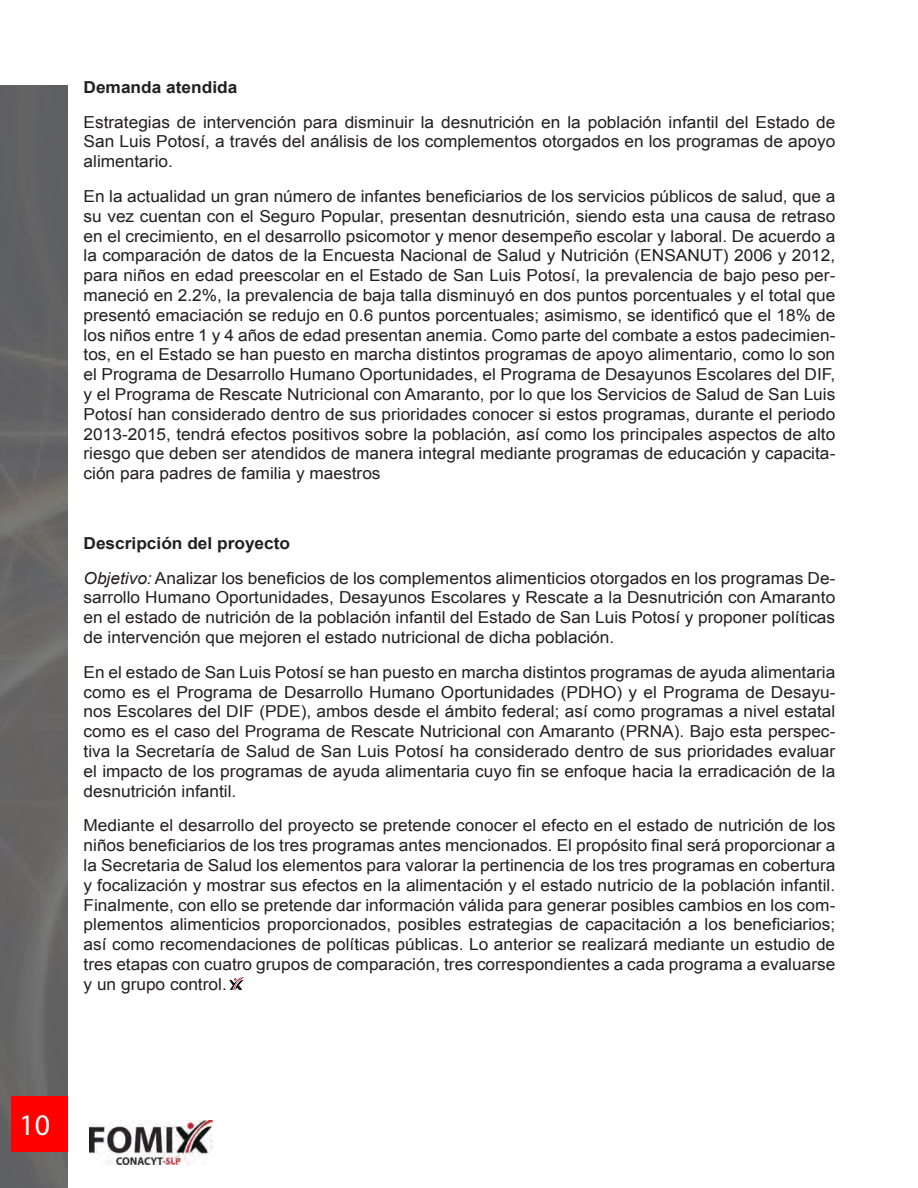
<style>
.page{position:relative;width:918px;height:1188px;background:#fff}
.page>*{position:absolute;margin:0;border:0;box-sizing:border-box;transform-origin:0 0}
.t1{font:30px "Myriad Pro";color:#fff}
.t2{font:16.5px/19.8px "Arial";color:#231f20;text-align:justify;scale:1.05 1}
.t3{font:700 16.5px "Arial";color:#231f20;scale:1.05 1}
.s1{font-style:italic}
</style>
<div class="page">
<img style="left:0;top:85px;width:68px;height:1103px">
<div style="left:11px;top:1096px;width:57px;height:56px;background:#f00"></div>
<img style="left:89px;top:1121px;width:124px;height:44px">
<svg style="left:229px;top:977px;width:15px;height:13px"></svg>
<p class="t3" style="left:84px;top:75px;width:148px">Demanda atendida</p>
<p class="t2" style="left:84px;top:112px;width:718px">Estrategias de intervención para disminuir la desnutrición en la población infantil del Estado de San Luis Potosí, a través del análisis de los complementos otorgados en los programas de apoyo alimentario.</p>
<p class="t2" style="left:84px;top:186px;width:718px">En la actualidad un gran número de infantes beneficiarios de los servicios públicos de salud, que a su vez cuentan con el Seguro Popular, presentan desnutrición, siendo esta una causa de retraso en el crecimiento, en el desarrollo psicomotor y menor desempeño escolar y laboral. De acuerdo a la comparación de datos de la Encuesta Nacional de Salud y Nutrición (ENSANUT) 2006 y 2012, para niños en edad preescolar en el Estado de San Luis Potosí, la prevalencia de bajo peso per&shy;maneció en 2.2%, la prevalencia de baja talla disminuyó en dos puntos porcentuales y el total que presentó emaciación se redujo en 0.6 puntos porcentuales; asimismo, se identificó que el 18% de los niños entre 1 y 4 años de edad presentan anemia. Como parte del combate a estos padecimien&shy;tos, en el Estado se han puesto en marcha distintos programas de apoyo alimentario, como lo son el Programa de Desarrollo Humano Oportunidades, el Programa de Desayunos Escolares del DIF, y el Programa de Rescate Nutricional con Amaranto, por lo que los Servicios de Salud de San Luis Potosí han considerado dentro de sus prioridades conocer si estos programas, durante el periodo 2013-2015, tendrá efectos positivos sobre la población, así como los principales aspectos de alto riesgo que deben ser atendidos de manera integral mediante programas de educación y capacita&shy;ción para padres de familia y maestros</p>
<p class="t3" style="left:84px;top:531px;width:198px">Descripción del proyecto</p>
<p class="t2" style="left:84px;top:568px;width:718px"><span class="s1">Objetivo:</span> Analizar los beneficios de los complementos alimenticios otorgados en los programas De&shy;sarrollo Humano Oportunidades, Desayunos Escolares y Rescate a la Desnutrición con Amaranto en el estado de nutrición de la población infantil del Estado de San Luis Potosí y proponer políticas de intervención que mejoren el estado nutricional de dicha población.</p>
<p class="t2" style="left:84px;top:662px;width:718px">En el estado de San Luis Potosí se han puesto en marcha distintos programas de ayuda alimentaria como es el Programa de Desarrollo Humano Oportunidades (PDHO) y el Programa de Desayu&shy;nos Escolares del DIF (PDE), ambos desde el ámbito federal; así como programas a nivel estatal como es el caso del Programa de Rescate Nutricional con Amaranto (PRNA). Bajo esta perspec&shy;tiva la Secretaría de Salud de San Luis Potosí ha considerado dentro de sus prioridades evaluar el impacto de los programas de ayuda alimentaria cuyo fin se enfoque hacia la erradicación de la desnutrición infantil.</p>
<p class="t2" style="left:84px;top:816px;width:718px">Mediante el desarrollo del proyecto se pretende conocer el efecto en el estado de nutrición de los niños beneficiarios de los tres programas antes mencionados. El propósito final será proporcionar a la Secretaria de Salud los elementos para valorar la pertinencia de los tres programas en cobertura y focalización y mostrar sus efectos en la alimentación y el estado nutricio de la población infantil.<br>Finalmente, con ello se pretende dar información válida para generar posibles cambios en los com&shy;plementos alimenticios proporcionados, posibles estrategias de capacitación a los beneficiarios; así como recomendaciones de políticas públicas. Lo anterior se realizará mediante un estudio de tres etapas con cuatro grupos de comparación, tres correspondientes a cada programa a evaluarse y un grupo control.</p>
<p class="t1" style="left:19px;top:1107px;width:32px">10</p>
</div>
